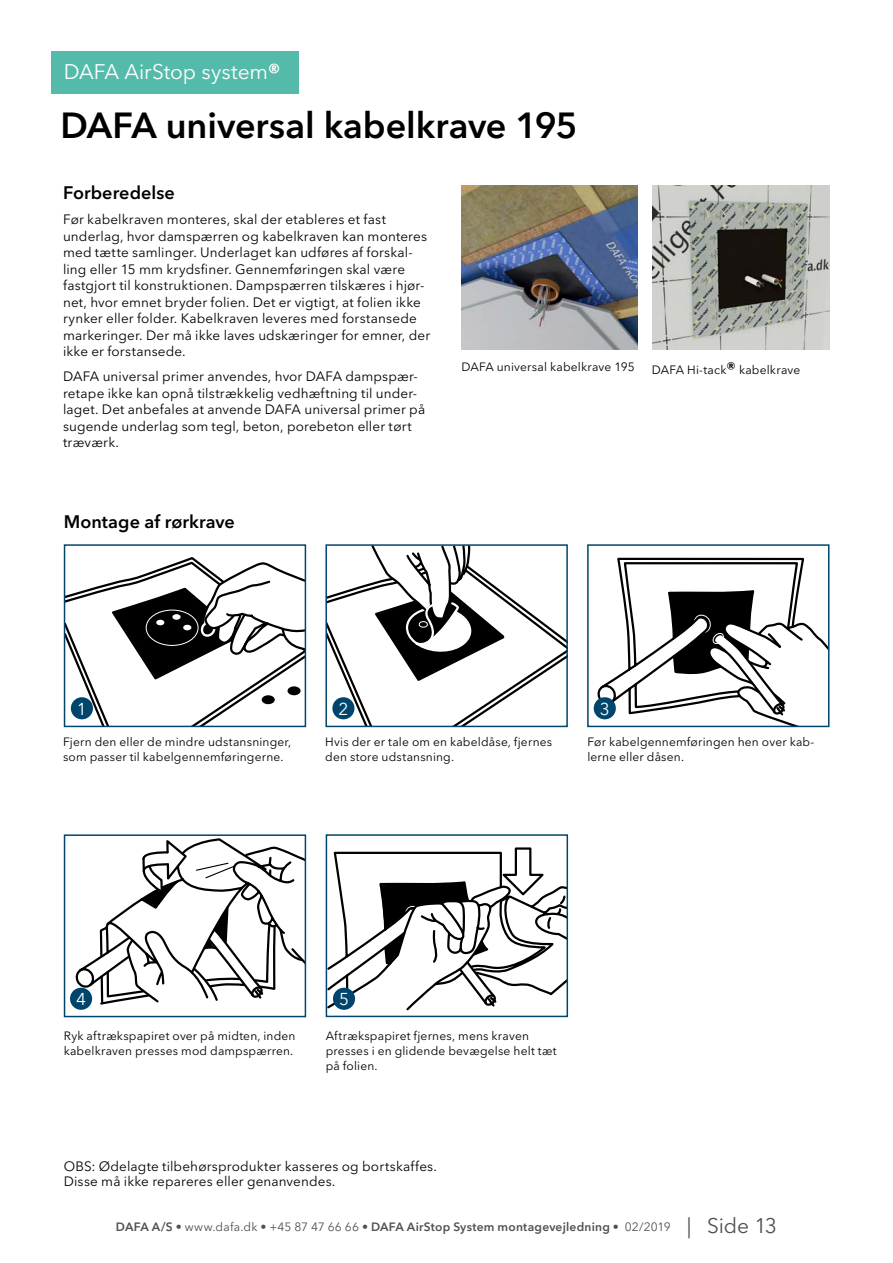
<style>
.page{position:relative;width:893px;height:1263px;background:#fff}
.page>*{position:absolute;margin:0;border:0;box-sizing:border-box;transform-origin:0 0}
.t1{font:600 36px "Avenir Next LT Pro";letter-spacing:-.005em;color:#000}
.t2{font:21px "Avenir Next LT Pro";letter-spacing:-.005em;color:#fff}
.t3{font:600 18px "Avenir Next LT Pro";letter-spacing:.005em;color:#000}
.t4{font:17.1px "Avenir Next LT Pro";color:#fff}
.t5{font:13.5px/16.5px "Avenir Next LT Pro";letter-spacing:.01em;color:#000}
.t6{font:12px/15px "Avenir Next LT Pro";letter-spacing:.015em;color:#000}
.t7{font:600 12px "Avenir Next LT Pro";letter-spacing:.02em;color:#505152}
.s1{font-family:"Lucida Sans";font-weight:600}
.s2{font-weight:600;font-size:16.5px}
.s3{font-weight:400}
.s4{font-weight:400;font-size:21px}
</style>
<div class="page">
<div style="left:51px;top:51px;width:247px;height:43px;background:#54bbab"></div>
<img style="left:653px;top:186px;width:176px;height:163px">
<img style="left:461px;top:186px;width:177px;height:163px">
<svg style="left:67px;top:558px;width:236px;height:166px"></svg>
<div style="left:64px;top:544px;width:242px;height:183px;border:2px solid #00456c"></div>
<svg style="left:70px;top:838px;width:233px;height:172px"></svg>
<div style="left:64px;top:834px;width:242px;height:183px;border:2px solid #00456c"></div>
<svg style="left:328px;top:547px;width:237px;height:177px"></svg>
<div style="left:325px;top:544px;width:243px;height:183px;border:2px solid #00456c"></div>
<svg style="left:329px;top:847px;width:236px;height:164px"></svg>
<div style="left:326px;top:834px;width:242px;height:183px;border:2px solid #00456c"></div>
<svg style="left:593px;top:559px;width:233px;height:165px"></svg>
<div style="left:587px;top:544px;width:242px;height:183px;border:2px solid #00456c"></div>
<div style="left:71px;top:697px;width:22px;height:22px;background:#00456c;border-radius:50%"></div>
<div style="left:70px;top:988px;width:22px;height:22px;background:#00456c;border-radius:50%"></div>
<div style="left:332px;top:697px;width:22px;height:22px;background:#00456c;border-radius:50%"></div>
<div style="left:333px;top:988px;width:22px;height:22px;background:#00456c;border-radius:50%"></div>
<div style="left:594px;top:697px;width:22px;height:22px;background:#00456c;border-radius:50%"></div>
<h2 class="t2" style="left:64px;top:59px;width:218px">DAFA AirStop system<span class="s1">®</span></h2>
<h1 class="t1" style="left:60px;top:103px;width:519px">DAFA universal kabelkrave 195</h1>
<h3 class="t3" style="left:63px;top:182px;width:113px">Forberedelse</h3>
<p class="t5" style="left:63px;top:212px;width:369px">Før kabelkraven monteres, skal der etableres et fast underlag, hvor damspærren og kabelkraven kan monteres med tætte samlinger. Underlaget kan udføres af forskal&shy;ling eller 15 mm krydsfiner. Gennemføringen skal være fastgjort til konstruktionen. Dampspærren tilskæres i hjør&shy;net, hvor emnet bryder folien. Det er vigtigt, at folien ikke rynker eller folder. Kabelkraven leveres med forstansede markeringer. Der må ikke laves udskæringer for emner, der ikke er forstansede.</p>
<p class="t5" style="left:63px;top:368px;width:364px">DAFA universal primer anvendes, hvor DAFA dampspær&shy;retape ikke kan opnå tilstrækkelig vedhæftning til under&shy;laget. Det anbefales at anvende DAFA universal primer på sugende underlag som tegl, beton, porebeton eller tørt træværk.</p>
<h3 class="t3" style="left:64px;top:511px;width:173px">Montage af rørkrave</h3>
<p class="t6" style="left:461px;top:359px;width:175px">DAFA universal kabelkrave 195</p>
<p class="t6" style="left:652px;top:362px;width:150px">DAFA Hi-tack<span class="s2">®</span> kabelkrave</p>
<p class="t4" style="left:77px;top:699px;width:11px">1</p>
<p class="t4" style="left:338px;top:699px;width:11px">2</p>
<p class="t4" style="left:600px;top:699px;width:11px">3</p>
<p class="t6" style="left:63px;top:734px;width:230px">Fjern den eller de mindre udstansninger, som passer til kabelgennemføringerne.</p>
<p class="t6" style="left:325px;top:734px;width:229px">Hvis der er tale om en kabeldåse, fjernes den store udstansning.</p>
<p class="t6" style="left:587px;top:734px;width:229px">Før kabelgennemføringen hen over kab&shy;lerne eller dåsen.</p>
<p class="t4" style="left:76px;top:989px;width:11px">4</p>
<p class="t4" style="left:339px;top:989px;width:11px">5</p>
<p class="t6" style="left:64px;top:1028px;width:233px">Ryk aftrækspapiret over på midten, inden kabelkraven presses mod dampspærren.</p>
<p class="t6" style="left:326px;top:1028px;width:232px">Aftrækspapiret fjernes, mens kraven presses i en glidende bevægelse helt tæt på folien.</p>
<p class="t5" style="left:64px;top:1159px;width:375px;line-height:15px">OBS: Ødelagte tilbehørsprodukter kasseres og bortskaffes.<br>Disse må ikke repareres eller genanvendes.</p>
<p class="t7" style="left:116px;top:1219px;width:662px">DAFA A/S • <span class="s3">www.dafa.dk</span> • <span class="s3">+45 87 47 66 66</span> • DAFA AirStop System montagevejledning • <span class="s3">02/2019</span> <span class="s4">| Side 13</span></p>
</div>
